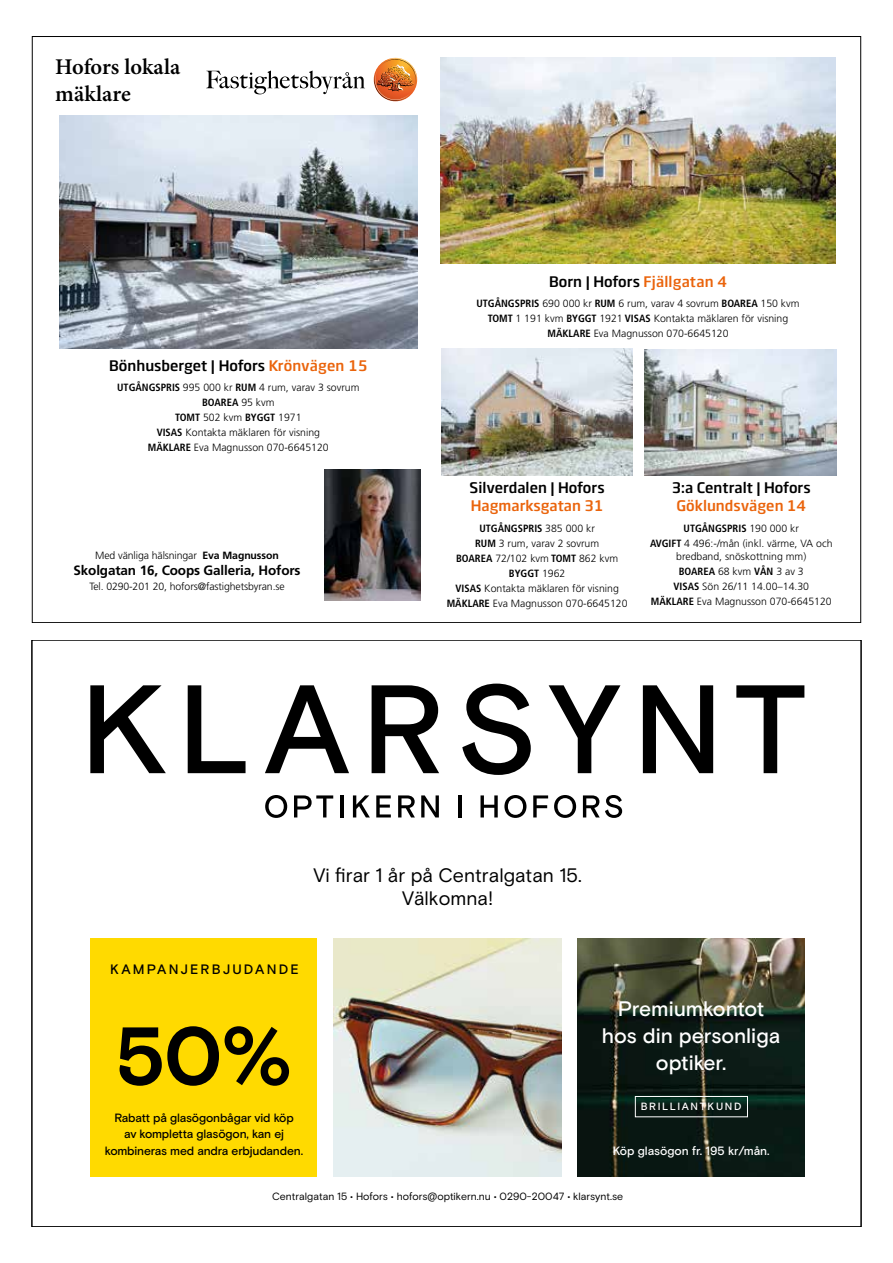
<style>
.page{position:relative;width:893px;height:1263px;background:#fff}
.page>*{position:absolute;margin:0;border:0;box-sizing:border-box;transform-origin:0 0}
.t1{font:700 81.75px "Basis Grotesque Pro";color:#000}
.t2{font:600 22.5px/27px "Minion Pro";color:#000}
.t3{font:500 21px/27px "Basis Grotesque Pro";color:#fff;text-align:center}
.t4{font:19.5px/23.4px "Basis Grotesque";color:#000;text-align:center}
.t5{font:700 15px "Swedbank Sans";color:#000}
.t6{font:700 15px "Swedbank Sans";color:#ea640c}
.t7{font:500 13.65px "Basis Grotesque Pro";letter-spacing:.155em;color:#000}
.t8{font:700 13.5px "Frutiger";letter-spacing:-.01em;color:#000}
.t9{font:500 12px/16.5px "Basis Grotesque Pro";letter-spacing:-.015em;color:#000;text-align:center}
.t10{font:500 12px "Basis Grotesque Pro";letter-spacing:-.005em;color:#fff}
.t11{font:300 10.5px/15px "Frutiger";color:#000;text-align:center}
.t12{font:10.5px "Basis Grotesque";color:#000}
.t13{font:500 10.5px "Basis Grotesque Pro";letter-spacing:.155em;color:#fff}
.s1{color:#ea640c}
.s2{font-weight:700;font-stretch:condensed}
.s3{font-weight:700}
</style>
<div class="page">
<img style="left:374px;top:57px;width:43px;height:45px">
<svg style="left:206px;top:71px;width:159px;height:23px"></svg>
<img style="left:59px;top:116px;width:358px;height:233px">
<img style="left:324px;top:470px;width:96px;height:130px">
<img style="left:441px;top:57px;width:395px;height:207px">
<img style="left:645px;top:349px;width:192px;height:126px">
<img style="left:442px;top:349px;width:190px;height:126px">
<svg style="left:265px;top:795px;width:22px;height:23px"></svg>
<svg style="left:294px;top:795px;width:39px;height:22px"></svg>
<hr style="left:341px;top:795px;width:3px;height:22px;background:#000">
<svg style="left:353px;top:795px;width:17px;height:22px"></svg>
<svg style="left:376px;top:795px;width:15px;height:22px"></svg>
<svg style="left:398px;top:795px;width:17px;height:22px"></svg>
<svg style="left:421px;top:795px;width:18px;height:22px"></svg>
<hr style="left:458px;top:795px;width:3px;height:22px;background:#000">
<svg style="left:480px;top:795px;width:18px;height:22px"></svg>
<svg style="left:504px;top:795px;width:22px;height:23px"></svg>
<svg style="left:533px;top:795px;width:15px;height:22px"></svg>
<svg style="left:554px;top:795px;width:22px;height:23px"></svg>
<svg style="left:583px;top:795px;width:39px;height:23px"></svg>
<svg style="left:90px;top:684px;width:714px;height:91px"></svg>
<div style="left:90px;top:939px;width:227px;height:238px;background:#ffda00"></div>
<img style="left:334px;top:939px;width:227px;height:238px">
<img style="left:577px;top:939px;width:228px;height:238px">
<div style="left:635px;top:1096px;width:113px;height:21px;border:1px solid #fff"></div>
<h2 class="t2" style="left:55px;top:53px;width:127px">Hofors lokala mäklare</h2>
<h3 class="t5" style="left:109px;top:356px;width:260px">Bönhusberget | Hofors <span class="s1">Krönvägen 15</span></h3>
<p class="t11" style="left:117px;top:379px;width:244px"><span class="s2">UTGÅNGSPRIS</span> 995 000 kr <span class="s2">RUM</span> 4 rum, varav 3 sovrum<br><span class="s2">BOAREA</span> 95 kvm<br><span class="s2">TOMT</span> 502 kvm <span class="s2">BYGGT</span> 1971<br><span class="s2">VISAS</span> Kontakta mäklaren för visning<br><span class="s2">MÄKLARE</span> Eva Magnusson 070-6645120</p>
<p class="t11" style="left:95px;top:548px;width:185px">Med vänliga hälsningar <span class="s3">Eva Magnusson</span></p>
<p class="t8" style="left:73px;top:563px;width:229px">Skolgatan 16, Coops Galleria, Hofors</p>
<p class="t11" style="left:89px;top:579px;width:197px">Tel. 0290-201 20, hofors@fastighetsbyran.se</p>
<h3 class="t5" style="left:549px;top:272px;width:179px">Born | Hofors <span class="s1">Fjällgatan 4</span></h3>
<p class="t11" style="left:476px;top:295px;width:325px"><span class="s2">UTGÅNGSPRIS</span> 690 000 kr <span class="s2">RUM</span> 6 rum, varav 4 sovrum <span class="s2">BOAREA</span> 150 kvm<br><span class="s2">TOMT</span> 1 191 kvm <span class="s2">BYGGT</span> 1921 <span class="s2">VISAS</span> Kontakta mäklaren för visning<br><span class="s2">MÄKLARE</span> Eva Magnusson 070-6645120</p>
<h3 class="t5" style="left:470px;top:478px;width:137px">Silverdalen | Hofors</h3>
<h3 class="t6" style="left:471px;top:496px;width:134px">Hagmarksgatan 31</h3>
<p class="t11" style="left:447px;top:520px;width:182px"><span class="s2">UTGÅNGSPRIS</span> 385 000 kr<br><span class="s2">RUM</span> 3 rum, varav 2 sovrum<br><span class="s2">BOAREA</span> 72/102 kvm <span class="s2">TOMT</span> 862 kvm<br><span class="s2">BYGGT</span> 1962<br><span class="s2">VISAS</span> Kontakta mäklaren för visning<br><span class="s2">MÄKLARE</span> Eva Magnusson 070-6645120</p>
<h3 class="t5" style="left:672px;top:478px;width:140px">3:a Centralt | Hofors</h3>
<h3 class="t6" style="left:676px;top:496px;width:131px">Göklundsvägen 14</h3>
<p class="t11" style="left:650px;top:520px;width:184px"><span class="s2">UTGÅNGSPRIS</span> 190 000 kr<br><span class="s2">AVGIFT</span> 4 496:-/mån (inkl. värme, VA och</p>
<p class="t11" style="left:651px;top:549px;width:182px">bredband, snöskottning mm)<br><span class="s2">BOAREA</span> 68 kvm <span class="s2">VÅN</span> 3 av 3<br><span class="s2">VISAS</span> Sön 26/11 14.00–14.30<br><span class="s2">MÄKLARE</span> Eva Magnusson 070-6645120</p>
<h3 class="t4" style="left:314px;top:863px;width:270px">Vi firar 1 år på Centralgatan 15.<br>Välkomna!</h3>
<h3 class="t7" style="left:110px;top:961px;width:190px">KAMPANJERBJUDANDE</h3>
<h1 class="t1" style="left:116px;top:1008px;width:179px">50%</h1>
<p class="t9" style="left:105px;top:1109px;width:200px">Rabatt på glasögonbågar vid köp<br>av kompletta glasögon, kan ej kombineras med andra erbjudanden.</p>
<h3 class="t3" style="left:602px;top:996px;width:180px">Premiumkontot hos din personliga optiker.</h3>
<p class="t13" style="left:641px;top:1101px;width:102px">BRILLIANTKUND</p>
<p class="t10" style="left:613px;top:1143px;width:158px">Köp glasögon fr. 195 kr/mån.</p>
<p class="t12" style="left:272px;top:1190px;width:353px">Centralgatan 15 • Hofors • hofors@optikern.nu • 0290-20047 • klarsynt.se</p>
</div>
